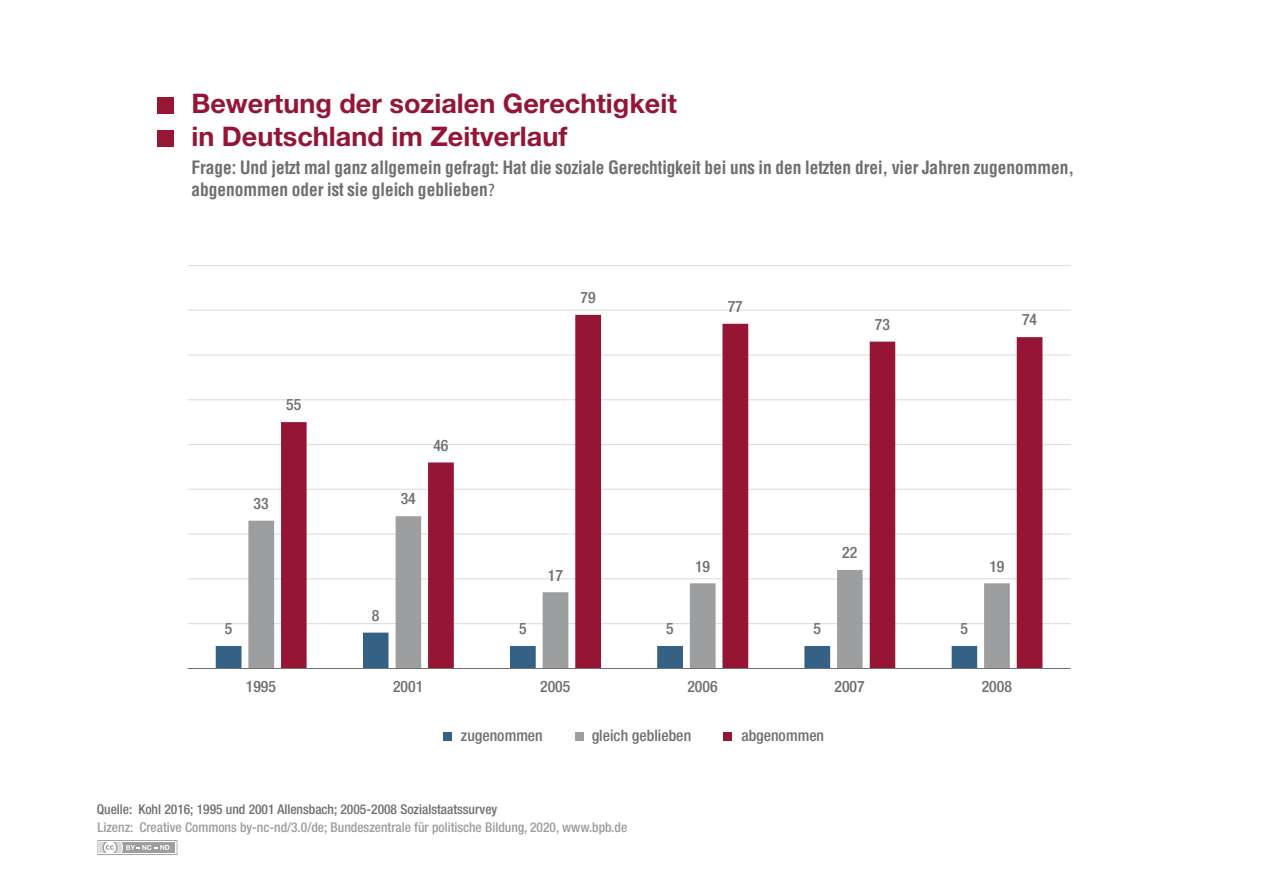
<style>
.page{position:relative;width:1263px;height:893px;background:#fff}
.page>*{position:absolute;margin:0;border:0;box-sizing:border-box;transform-origin:0 0}
.t1{font:700 27px/32.4px "Helvetica Neue LT Std";color:#941636}
.t2{font:700 condensed 18px/21.6px "Helvetica";color:#706f6f}
.t3{font:500 condensed 15.75px "Helvetica Neue LT Std";color:#706f6f}
.t4{font:500 condensed 13.5px "Helvetica Neue LT Std";color:#9d9d9c}
.t5{font:500 condensed 13.5px "Helvetica Neue LT Std";color:#706f6f}
.s1{font-family:"Myriad Pro";font-weight:400;font-stretch:normal}
</style>
<div class="page">
<div style="left:157px;top:97px;width:16px;height:17px;background:#961735"></div>
<div style="left:157px;top:130px;width:16px;height:16px;background:#961735"></div>
<svg style="left:98px;top:840px;width:79px;height:15px"></svg>
<hr style="left:188px;top:265px;width:883px;height:1px;background:#dadada">
<hr style="left:188px;top:310px;width:883px;height:1px;background:#dadada">
<hr style="left:188px;top:355px;width:883px;height:1px;background:#dadada">
<hr style="left:188px;top:399px;width:883px;height:1px;background:#dadada">
<hr style="left:188px;top:444px;width:883px;height:1px;background:#dadada">
<hr style="left:188px;top:489px;width:883px;height:1px;background:#dadada">
<hr style="left:188px;top:534px;width:883px;height:1px;background:#dadada">
<hr style="left:188px;top:578px;width:883px;height:1px;background:#dadada">
<hr style="left:188px;top:623px;width:883px;height:1px;background:#dadada">
<svg style="left:216px;top:646px;width:26px;height:22px"></svg>
<svg style="left:248px;top:520px;width:33px;height:148px;fill:#9c9e9f"></svg>
<svg style="left:281px;top:315px;width:761px;height:353px"></svg>
<hr style="left:188px;top:668px;width:883px;height:1px;background:#706f6f">
<div style="left:443px;top:733px;width:8px;height:8px;background:#346184"></div>
<div style="left:575px;top:733px;width:9px;height:8px;background:#9c9e9f"></div>
<div style="left:723px;top:733px;width:9px;height:8px;background:#961434"></div>
<h1 class="t1" style="left:191px;top:87px;width:487px">Bewertung der sozialen Gerechtigkeit in Deutschland im Zeitverlauf</h1>
<p class="t2" style="left:191px;top:157px;width:884px">Frage: Und jetzt mal ganz allgemein gefragt: Hat die soziale Gerechtigkeit bei uns in den letzten drei, vier Jahren zugenommen, abgenommen oder ist sie gleich geblieben<span class="s1">?</span></p>
<p class="t3" style="left:580px;top:288px;width:17px">79</p>
<p class="t3" style="left:728px;top:297px;width:17px">77</p>
<p class="t3" style="left:875px;top:315px;width:17px">73</p>
<p class="t3" style="left:1022px;top:310px;width:17px">74</p>
<p class="t3" style="left:286px;top:395px;width:17px">55</p>
<p class="t3" style="left:254px;top:494px;width:17px">33</p>
<p class="t3" style="left:401px;top:489px;width:17px">34</p>
<p class="t3" style="left:433px;top:436px;width:17px">46</p>
<p class="t3" style="left:225px;top:619px;width:9px">5</p>
<p class="t3" style="left:372px;top:606px;width:9px">8</p>
<p class="t3" style="left:548px;top:566px;width:17px">17</p>
<p class="t3" style="left:695px;top:557px;width:17px">19</p>
<p class="t3" style="left:842px;top:543px;width:17px">22</p>
<p class="t3" style="left:519px;top:619px;width:9px">5</p>
<p class="t3" style="left:666px;top:619px;width:9px">5</p>
<p class="t3" style="left:813px;top:619px;width:9px">5</p>
<p class="t3" style="left:960px;top:619px;width:9px">5</p>
<p class="t3" style="left:989px;top:557px;width:17px">19</p>
<p class="t3" style="left:246px;top:677px;width:32px">1995</p>
<p class="t3" style="left:393px;top:677px;width:32px">2001</p>
<p class="t3" style="left:540px;top:677px;width:32px">2005</p>
<p class="t3" style="left:687px;top:677px;width:32px">2006</p>
<p class="t3" style="left:834px;top:677px;width:32px">2007</p>
<p class="t3" style="left:982px;top:677px;width:32px">2008</p>
<p class="t3" style="left:461px;top:726px;width:83px">zugenommen</p>
<p class="t3" style="left:592px;top:726px;width:101px">gleich geblieben</p>
<p class="t3" style="left:741px;top:726px;width:84px">abgenommen</p>
<p class="t5" style="left:97px;top:801px;width:402px">Quelle: Kohl 2016; 1995 und 2001 Allensbach; 2005-2008 Sozialstaatssurvey</p>
<p class="t4" style="left:97px;top:819px;width:531px">Lizenz: Creative Commons by-nc-nd/3.0/de; Bundeszentrale für politische Bildung, 2020, www.bpb.de</p>
</div>
